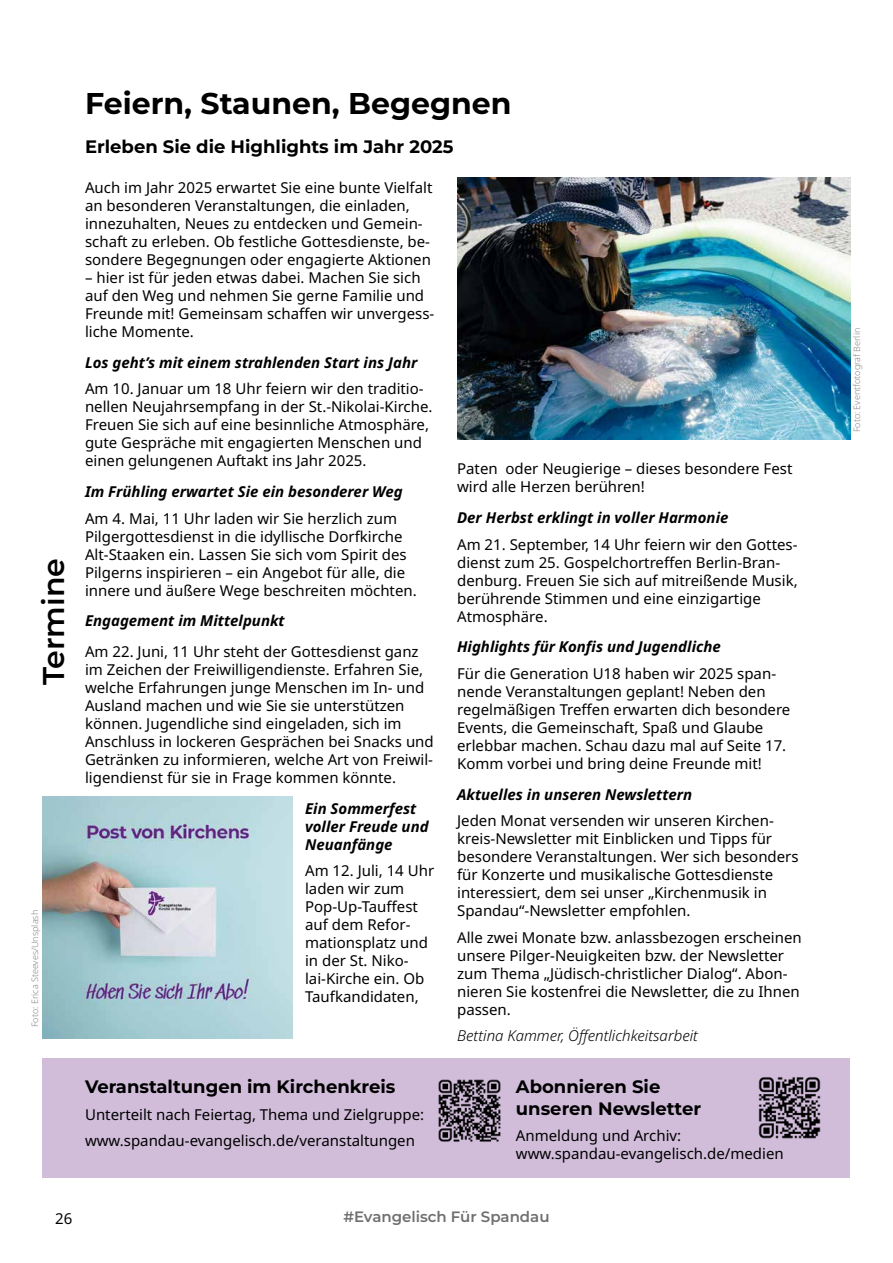
<style>
.page{position:relative;width:893px;height:1263px;background:#fff}
.page>*{position:absolute;margin:0;border:0;box-sizing:border-box;transform-origin:0 0}
.t1{font:700 30px "Montserrat";color:#000}
.t2{font:600 30px "Montserrat";color:#000}
.t3{font:700 18px/21.6px "Montserrat";color:#000}
.t4{font:15px/18px "Noto Sans";color:#000}
.t5{font:italic 700 15px/18px "Noto Sans";color:#000}
.t6{font:italic 300 15px "Noto Sans";color:#000}
.t7{font:600 15px "Montserrat";color:#706f6f}
.t8{font:300 9px "Noto Sans";color:#878787}
</style>
<div class="page">
<div style="left:43px;top:1059px;width:807px;height:119px;background:#d1bdda"></div>
<img style="left:438px;top:1079px;width:63px;height:63px">
<img style="left:758px;top:1077px;width:63px;height:62px">
<img style="left:43px;top:797px;width:249px;height:241px">
<img style="left:457px;top:177px;width:393px;height:262px">
<h1 class="t2" style="left:33px;top:685px;width:129px;rotate:-90deg">Termine</h1>
<p class="t8" style="left:30px;top:1027px;width:119px;rotate:-90deg">Foto: Erica Steeves/Unsplash</p>
<h1 class="t1" style="left:85px;top:82px;width:428px">Feiern, Staunen, Begegnen</h1>
<p class="t3" style="left:85px;top:137px;width:370px">Erleben Sie die Highlights im Jahr 2025</p>
<p class="t4" style="left:85px;top:179px;width:349px">Auch im Jahr 2025 erwartet Sie eine bunte Vielfalt an besonderen Veranstaltungen, die einladen, innezuhalten, Neues zu entdecken und Gemein&shy;schaft zu erleben. Ob festliche Gottesdienste, be&shy;sondere Begegnungen oder engagierte Aktionen</p>
<p class="t4" style="left:85px;top:269px;width:351px">– hier ist für jeden etwas dabei. Machen Sie sich auf den Weg und nehmen Sie gerne Familie und Freunde mit! Gemeinsam schaffen wir unvergess&shy;liche Momente.</p>
<p class="t5" style="left:85px;top:354px;width:334px">Los geht’s mit einem strahlenden Start ins Jahr</p>
<p class="t4" style="left:85px;top:380px;width:349px">Am 10. Januar um 18 Uhr feiern wir den traditio&shy;nellen Neujahrsempfang in der St.-Nikolai-Kirche.<br>Freuen Sie sich auf eine besinnliche Atmosphäre, gute Gespräche mit engagierten Menschen und einen gelungenen Auftakt ins Jahr 2025.</p>
<p class="t5" style="left:85px;top:483px;width:319px">Im Frühling erwartet Sie ein besonderer Weg</p>
<p class="t4" style="left:85px;top:509px;width:333px">Am 4. Mai, 11 Uhr laden wir Sie herzlich zum Pilgergottesdienst in die idyllische Dorfkirche Alt-Staaken ein. Lassen Sie sich vom Spirit des Pilgerns inspirieren – ein Angebot für alle, die innere und äußere Wege beschreiten möchten.</p>
<p class="t5" style="left:85px;top:612px;width:201px">Engagement im Mittelpunkt</p>
<p class="t4" style="left:85px;top:643px;width:350px">Am 22. Juni, 11 Uhr steht der Gottesdienst ganz im Zeichen der Freiwilligendienste. Erfahren Sie, welche Erfahrungen junge Menschen im In- und Ausland machen und wie Sie sie unterstützen können. Jugendliche sind eingeladen, sich im Anschluss in lockeren Gesprächen bei Snacks und Getränken zu informieren, welche Art von Freiwil&shy;ligendienst für sie in Frage kommen könnte.</p>
<p class="t5" style="left:305px;top:800px;width:125px">Ein Sommerfest voller Freude und<br>Neuanfänge</p>
<p class="t4" style="left:305px;top:862px;width:131px">Am 12. Juli, 14 Uhr laden wir zum<br>Pop-Up-Tauffest auf dem Refor&shy;mationsplatz und in der St. Niko&shy;lai-Kirche ein. Ob<br>Taufkandidaten,</p>
<p class="t4" style="left:457px;top:460px;width:337px">Paten oder Neugierige – dieses besondere Fest wird alle Herzen berühren!</p>
<p class="t5" style="left:457px;top:509px;width:273px">Der Herbst erklingt in voller Harmonie</p>
<p class="t4" style="left:457px;top:535px;width:342px">Am 21. September, 14 Uhr feiern wir den Gottes&shy;dienst zum 25. Gospelchortreffen Berlin-Bran&shy;denburg. Freuen Sie sich auf mitreißende Musik, berührende Stimmen und eine einzigartige Atmosphäre.</p>
<p class="t5" style="left:457px;top:638px;width:265px">Highlights für Konfis und Jugendliche</p>
<p class="t4" style="left:457px;top:665px;width:335px">Für die Generation U18 haben wir 2025 span&shy;nende Veranstaltungen geplant! Neben den regelmäßigen Treffen erwarten dich besondere Events, die Gemeinschaft, Spaß und Glaube erlebbar machen. Schau dazu mal auf Seite 17.<br>Komm vorbei und bring deine Freunde mit!</p>
<p class="t5" style="left:457px;top:785px;width:237px">Aktuelles in unseren Newslettern</p>
<p class="t4" style="left:457px;top:812px;width:343px">Jeden Monat versenden wir unseren Kirchen&shy;kreis-Newsletter mit Einblicken und Tipps für besondere Veranstaltungen. Wer sich besonders für Konzerte und musikalische Gottesdienste interessiert, dem sei unser „Kirchenmusik in Spandau“-Newsletter empfohlen.</p>
<p class="t4" style="left:457px;top:928px;width:346px">Alle zwei Monate bzw. anlassbezogen erscheinen unsere Pilger-Neuigkeiten bzw. der Newsletter zum Thema „Jüdisch-christlicher Dialog“. Abon&shy;nieren Sie kostenfrei die Newsletter, die zu Ihnen passen.</p>
<p class="t6" style="left:457px;top:1025px;width:242px">Bettina Kammer, Öffentlichkeitsarbeit</p>
<p class="t3" style="left:85px;top:1077px;width:312px">Veranstaltungen im Kirchenkreis</p>
<p class="t4" style="left:85px;top:1101px;width:341px;line-height:26.5px">Unterteilt nach Feiertag, Thema und Zielgruppe: www.spandau-evangelisch.de/veranstaltungen</p>
<p class="t3" style="left:516px;top:1077px;width:187px">Abonnieren Sie unseren Newsletter</p>
<p class="t4" style="left:516px;top:1127px;width:269px">Anmeldung und Archiv: www.spandau-evangelisch.de/medien</p>
<p class="t4" style="left:55px;top:1209px;width:19px">26</p>
<p class="t7" style="left:343px;top:1207px;width:208px">#Evangelisch Für Spandau</p>
<p class="t8" style="left:852px;top:432px;width:106px;rotate:-90deg">Foto: Eventfotograf Berlin</p>
</div>
